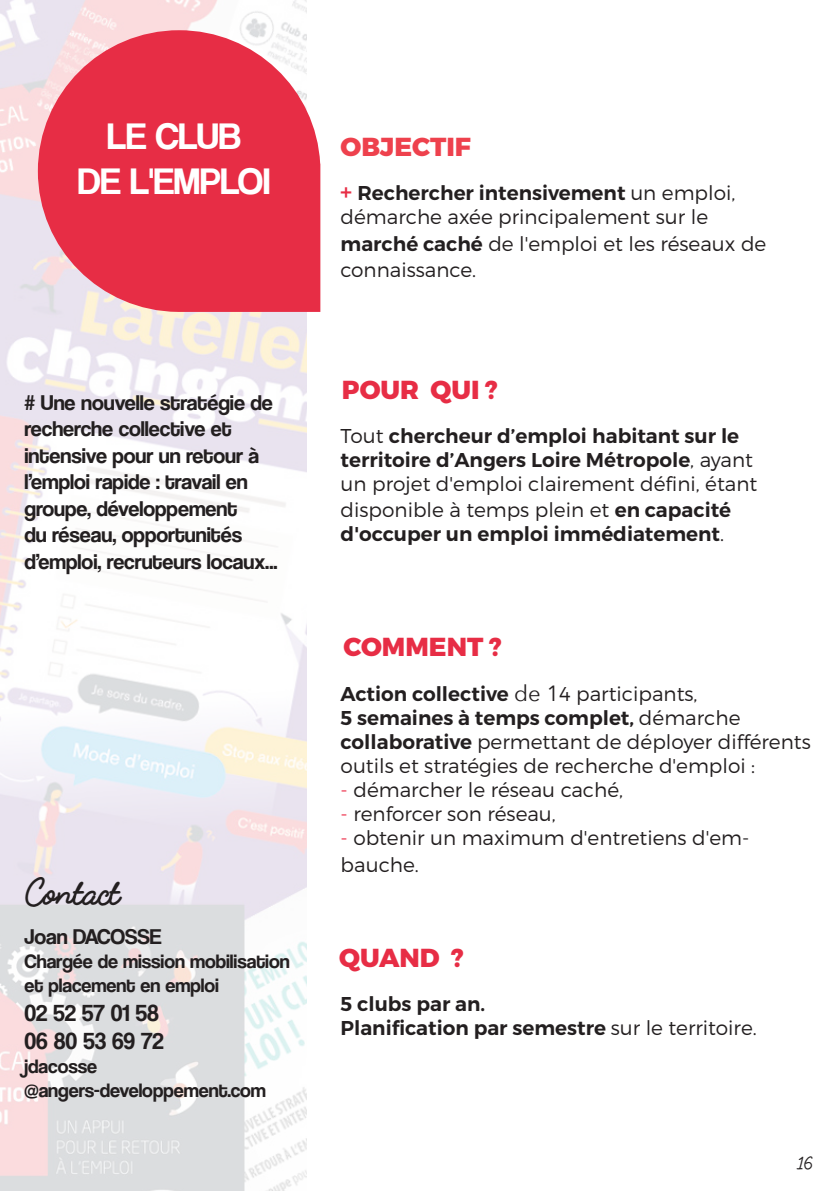
<style>
.page{position:relative;width:840px;height:1191px;background:#fff}
.page>*{position:absolute;margin:0;border:0;box-sizing:border-box;transform-origin:0 0}
.t1{font:38px "Coolvetica Rg";color:#fff}
.t2{font:700 35.4px "Fabfelt Script";letter-spacing:-.01em;color:#231f20}
.t3{font:800 26px "Montserrat";color:#e72d45}
.t4{font:800 26px "Montserrat";color:#ee414d}
.t5{font:24px "Coolvetica Rg";color:#231f20}
.t6{font:22px/26.4px "Coolvetica Rg";color:#231f20}
.t7{font:300 20px/24px "Montserrat";color:#231f20}
.t8{font:600 20px/24px "Montserrat";color:#231f20}
.t9{font:20px/24px "Coolvetica Rg";color:#231f20}
.t10{font:700 16px "Fabfelt Script";color:#231f20}
.s1{font-family:"Coolvetica Rg";font-weight:400;font-size:22px;color:#e72d45}
.s2{font-weight:600}
.s3{font-weight:300}
.s4{font-family:"Avenir Next";font-weight:400;font-size:22px}
.s5{color:#ee354f}
</style>
<div class="page">
<img style="left:0;top:0;width:306px;height:1191px">
<svg style="left:38px;top:30px;width:282px;height:282px;background:#e94b60"></svg>
<p class="t1" style="left:107px;top:114px;width:135px">LE CLUB</p>
<p class="t1" style="left:78px;top:159px;width:194px">DE L'EMPLOI</p>
<p class="t6" style="left:24px;top:389px;width:250px"># Une nouvelle stratégie de</p>
<p class="t6" style="left:24px;top:416px;width:209px">recherche collective et</p>
<p class="t6" style="left:24px;top:442px;width:236px">intensive pour un retour à</p>
<p class="t6" style="left:24px;top:468px;width:254px">l’emploi rapide : travail en groupe, développement<br>du réseau, opportunités d’emploi, recruteurs locaux...</p>
<p class="t2" style="left:25px;top:868px;width:97px">Contact</p>
<p class="t6" style="left:24px;top:923px;width:138px">Joan DACOSSE</p>
<p class="t9" style="left:24px;top:949px;width:266px">Chargée de mission mobilisation et placement en emploi</p>
<p class="t5" style="left:24px;top:998px;width:136px">02 52 57 01 58</p>
<p class="t5" style="left:24px;top:1027px;width:140px">06 80 53 69 72</p>
<p class="t9" style="left:24px;top:1054px;width:74px">jdacosse</p>
<p class="t9" style="left:24px;top:1078px;width:243px">@angers-developpement.com</p>
<p class="t4" style="left:340px;top:130px;width:132px">OBJECTIF</p>
<p class="t7" style="left:340px;top:181px;width:396px"><span class="s1">+</span> <span class="s2">Rechercher intensivement</span> un emploi, démarche axée principalement sur le</p>
<p class="t7" style="left:340px;top:230px;width:427px;line-height:26.4px"><span class="s2">marché caché</span> de l'emploi et les réseaux de connaissance.</p>
<p class="t3" style="left:342px;top:374px;width:157px">POUR QUI ?</p>
<p class="t8" style="left:340px;top:424px;width:418px"><span class="s3">Tout</span> chercheur d’emploi habitant sur le territoire d’Angers Loire Métropole<span class="s3">, ayant un projet d'emploi clairement défini, étant</span></p>
<p class="t8" style="left:340px;top:498px;width:392px"><span class="s3">disponible à temps plein et</span> en capacité d'occuper un emploi immédiatement<span class="s3">.</span></p>
<p class="t3" style="left:343px;top:631px;width:160px">COMMENT ?</p>
<p class="t7" style="left:340px;top:682px;width:471px"><span class="s2">Action collective</span> <span class="s4">de 1</span>4 participants,<br><span class="s2">5 semaines à temps complet,</span> démarche <span class="s2">collaborative</span> permettant de déployer différents outils et stratégies de recherche d'emploi :</p>
<p class="t7" style="left:340px;top:778px;width:284px"><span class="s5">-</span> démarcher le réseau caché,</p>
<p class="t7" style="left:340px;top:802px;width:216px"><span class="s5">-</span> renforcer son réseau,</p>
<p class="t7" style="left:340px;top:824px;width:410px;line-height:26.4px"><span class="s5">-</span> obtenir un maximum d'entretiens d'em&shy;bauche.</p>
<p class="t3" style="left:339px;top:941px;width:126px">QUAND ?</p>
<p class="t8" style="left:340px;top:992px;width:146px">5 clubs par an.</p>
<p class="t8" style="left:340px;top:1016px;width:417px">Planification par semestre <span class="s3">sur le territoire.</span></p>
<p class="t10" style="left:797px;top:1152px;width:17px">16</p>
</div>
